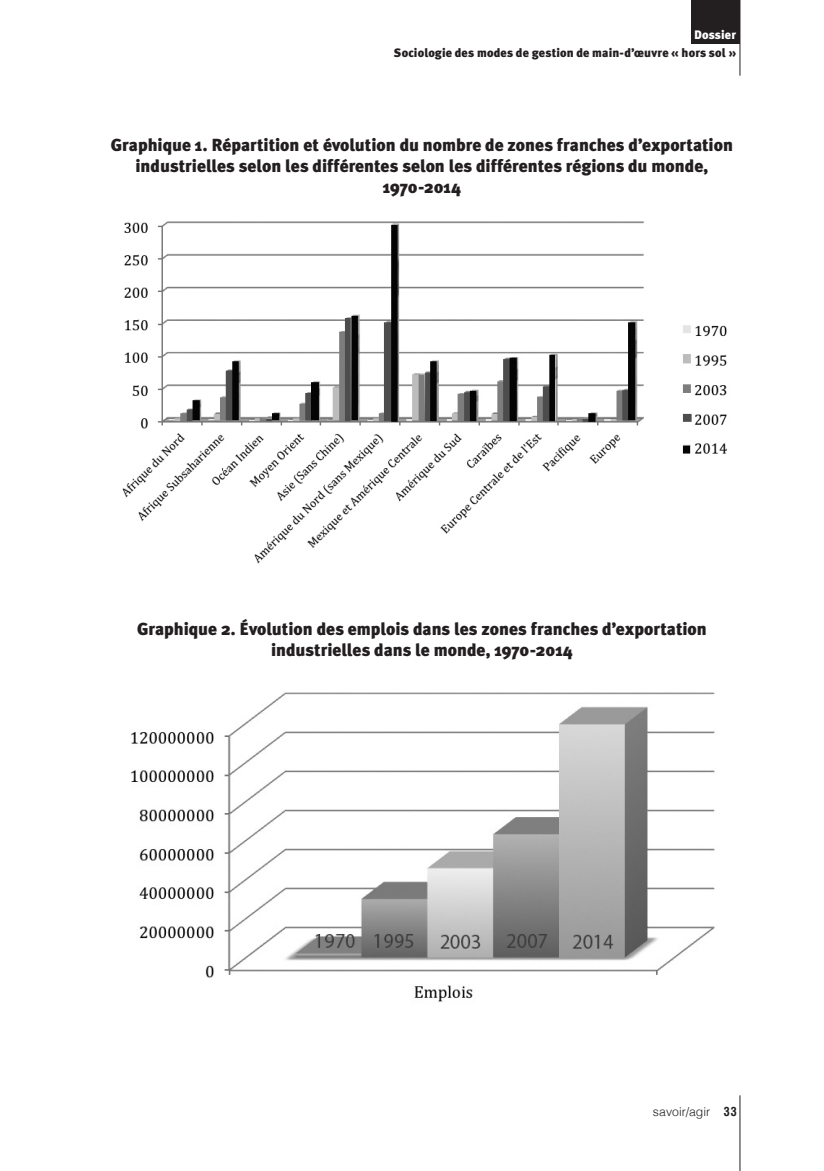
<style>
.page{position:relative;width:824px;height:1171px;background:#fff}
.page>*{position:absolute;margin:0;border:0;box-sizing:border-box;transform-origin:0 0}
.TableauTitre{font:900 17.5px/21px "Meta Plus";color:#231f20;text-align:center}
.t1{font:900 12.25px "Meta Plus";letter-spacing:.01em;color:#231f20}
.t2{font:300 12.25px "Helvetica";letter-spacing:.005em;color:#231f20}
.t3{font:900 12.25px "Meta Plus";letter-spacing:.015em;color:#fff}
.s1{font-weight:700;font-stretch:condensed}
</style>
<div class="page">
<hr style="left:739px;top:1095px;width:1px;height:76px;background:#231f20">
<div style="left:691px;top:0;width:48px;height:43px;background:#231f20"></div>
<hr style="left:739px;top:0;width:1px;height:76px;background:#231f20">
<img style="left:122px;top:221px;width:605px;height:343px">
<img style="left:131px;top:692px;width:584px;height:310px">
<p class="t3" style="left:694px;top:28px;width:43px">Dossier</p>
<p class="t1" style="left:394px;top:45px;width:343px">Sociologie des modes de gestion de main-d’œuvre « hors sol »</p>
<p class="TableauTitre" style="left:111px;top:135px;width:623px">Graphique 1. Répartition et évolution du nombre de zones franches d’exportation industrielles selon les différentes selon les différentes régions du monde,<br>1970-2014</p>
<p class="TableauTitre" style="left:137px;top:618px;width:571px">Graphique 2. Évolution des emplois dans les zones franches d’exportation industrielles dans le monde, 1970-2014</p>
<p class="t2" style="left:653px;top:1101px;width:85px">savoir/agir <span class="s1">33</span></p>
</div>
